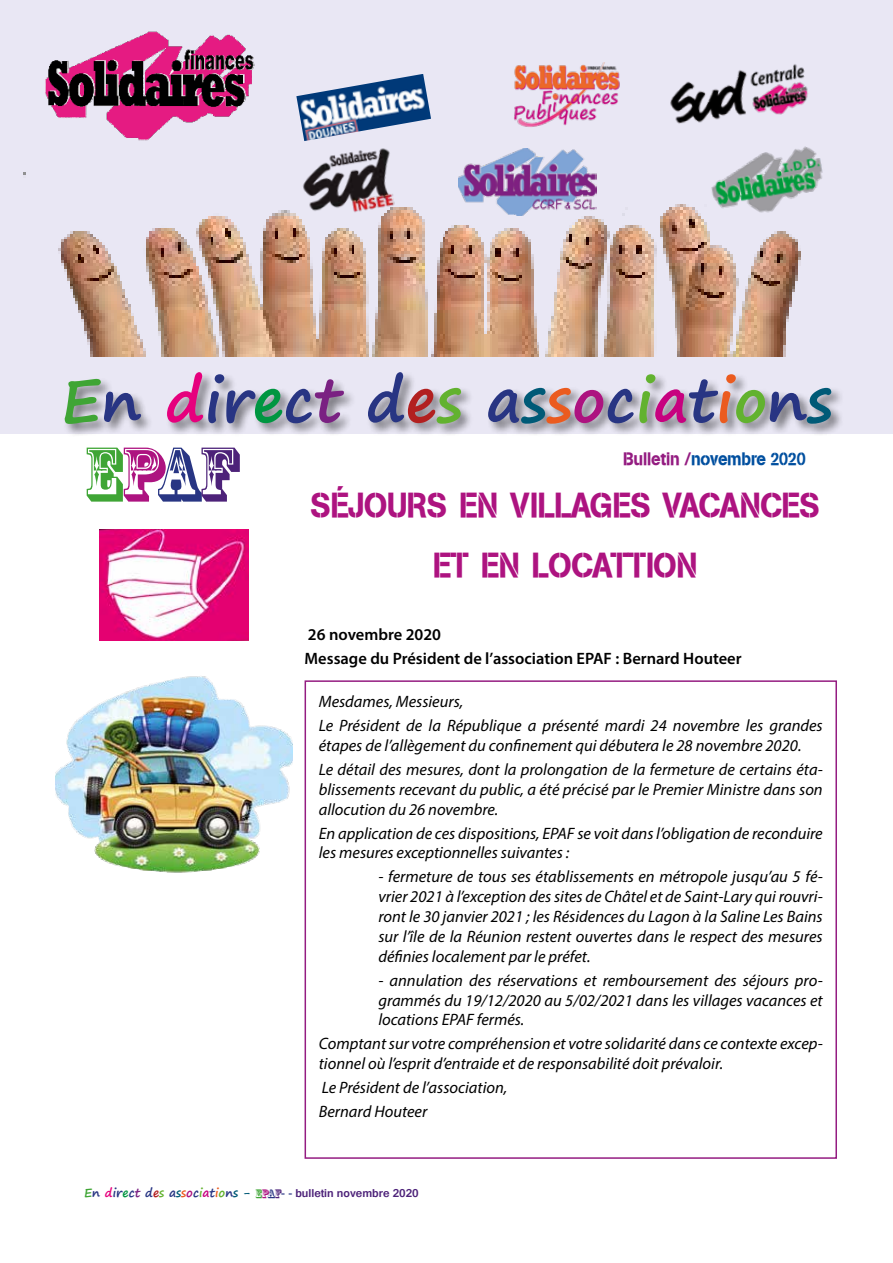
<style>
.page{position:relative;width:893px;height:1263px;background:#fff}
.page>*{position:absolute;margin:0;border:0;box-sizing:border-box;transform-origin:0 0}
.t1{font:72px "Rosewood Std";color:#3fa535}
.t2{font:700 60px "Segoe Print";color:#283583}
.t3{font:34.65px/59.4px "Absolut DB Normal";color:#ad1380;text-align:center;scale:.9 1}
.t4{font:18px "Absolut DB Normal";color:#004f9f;scale:.9 1}
.t5{font:italic 16.5px/19.8px "Myriad Pro";color:#000}
.t6{font:600 16.5px/24px "Myriad Pro";color:#000}
.t7{font:700 12px "Gautami";color:#4d2279}
.s1{color:#3fa535}
.s2{color:#e6007d}
.s3{color:#009641}
.s4{color:#7a2182}
.s5{color:#b22020}
.s6{color:#62b22f}
.s7{color:#005a77}
.s8{color:#eb5b1f}
.s9{color:#ad1380}
.s10{color:#c7017f}
.s11{color:#283583}
.s12{color:#4d2279}
.s13{color:#941c81}
.s14{font-family:"Segoe Print";color:#3fa535}
.s15{font-family:"Segoe Print";color:#283583}
.s16{font-family:"Segoe Print";color:#e6007d}
.s17{font-family:"Segoe Print";color:#009641}
.s18{font-family:"Segoe Print";color:#7a2182}
.s19{font-family:"Segoe Print";color:#b22020}
.s20{font-family:"Segoe Print";color:#62b22f}
.s21{font-family:"Segoe Print";color:#005a77}
.s22{font-family:"Segoe Print";color:#eb5b1f}
.s23{font-family:"Segoe Print";color:#ad1380}
.s24{font-family:"Segoe Print";color:#c7017f}
.s25{font-family:"Rosewood Std";font-weight:400;color:#3fa535}
.s26{font-family:"Rosewood Std";font-weight:400;color:#ad1380}
.s27{font-family:"Rosewood Std";font-weight:400;color:#283583}
.s28{font-family:"Rosewood Std";font-weight:400}
</style>
<div class="page">
<div style="left:0;top:0;width:893px;height:434px;background:#e9e7f4"></div>
<img style="left:296px;top:74px;width:135px;height:67px">
<img style="left:463px;top:149px;width:125px;height:24px">
<img style="left:514px;top:62px;width:106px;height:65px">
<img style="left:733px;top:146px;width:90px;height:27px">
<img style="left:23px;top:173px;width:799px;height:184px">
<img style="left:45px;top:31px;width:210px;height:110px">
<img style="left:670px;top:64px;width:138px;height:60px">
<div style="left:63px;top:370px;width:782px;height:68px;background:#000;opacity:.5"></div>
<img style="left:296px;top:148px;width:108px;height:75px">
<img style="left:55px;top:676px;width:237px;height:197px">
<div style="left:305px;top:680px;width:532px;height:479px;border:2px solid #941c81"></div>
<img style="left:100px;top:529px;width:148px;height:111px">
<h2 class="t2" style="left:61px;top:345px;width:773px"><span class="s1">E</span>n <span class="s2">d</span>ir<span class="s3">e</span>c<span class="s4">t</span> d<span class="s5">e</span><span class="s6">s</span> a<span class="s7">s</span><span class="s8">s</span><span class="s9">o</span>c<span class="s6">i</span><span class="s10">a</span>t<span class="s8">i</span><span class="s6">o</span>n<span class="s7">s</span></h2>
<h1 class="t1" style="left:84px;top:432px;width:155px">E<span class="s9">P</span><span class="s11">a</span><span class="s12">f</span></h1>
<p class="t4" style="left:623px;top:448px;width:204px"><span class="s13">Bulletin /</span>novembre 2020</p>
<h3 class="t3" style="left:311px;top:476px;width:567px">SÉJOURS EN VILLAGES VACANCES<br>ET EN LOCATTION</h3>
<p class="t6" style="left:305px;top:621px;width:439px">26 novembre 2020<br>Message du Président de l’association EPAF : Bernard Houteer</p>
<p class="t5" style="left:319px;top:689px;width:505px;line-height:24px">Mesdames, Messieurs,<br>Le Président de la République a présenté mardi 24 novembre les grandes</p>
<p class="t5" style="left:319px;top:733px;width:505px;line-height:24px">étapes de l’allègement du confinement qui débutera le 28 novembre 2020.<br>Le détail des mesures, dont la prolongation de la fermeture de certains éta-</p>
<p class="t5" style="left:319px;top:779px;width:505px">blissements recevant du public, a été précisé par le Premier Ministre dans son allocution du 26 novembre.</p>
<p class="t5" style="left:319px;top:823px;width:505px">En application de ces dispositions, EPAF se voit dans l’obligation de reconduire les mesures exceptionnelles suivantes :</p>
<p class="t5" style="left:378px;top:867px;width:446px;text-align:justify">- fermeture de tous ses établissements en métropole jusqu’au 5 fé&shy;vrier 2021 à l’exception des sites de Châtel et de Saint-Lary qui rouvri&shy;ront le 30 janvier 2021 ; les Résidences du Lagon à la Saline Les Bains sur l’île de la Réunion restent ouvertes dans le respect des mesures définies localement par le préfet.</p>
<p class="t5" style="left:378px;top:970px;width:446px;text-align:justify">- annulation des réservations et remboursement des séjours pro&shy;grammés du 19/12/2020 au 5/02/2021 dans les villages vacances et locations EPAF fermés.</p>
<p class="t5" style="left:319px;top:1034px;width:505px">Comptant sur votre compréhension et votre solidarité dans ce contexte excep&shy;tionnel où l’esprit d’entraide et de responsabilité doit prévaloir.</p>
<p class="t5" style="left:319px;top:1075px;width:190px;line-height:24px">Le Président de l’association,<br>Bernard Houteer</p>
<p class="t7" style="left:84px;top:1185px;width:336px"><span class="s14">E</span><span class="s15">n</span> <span class="s16">d</span><span class="s15">ir</span><span class="s17">e</span><span class="s15">c</span><span class="s18">t</span> <span class="s15">d</span><span class="s19">e</span><span class="s20">s</span> <span class="s15">a</span><span class="s21">s</span><span class="s22">s</span><span class="s23">o</span><span class="s15">c</span><span class="s20">i</span><span class="s24">a</span><span class="s15">t</span><span class="s22">i</span><span class="s20">o</span><span class="s15">n</span><span class="s21">s -</span> <span class="s25">E</span><span class="s26">P</span><span class="s27">a</span><span class="s28">f</span><span class="s11">- -</span> bulletin novembre 2020</p>
</div>
